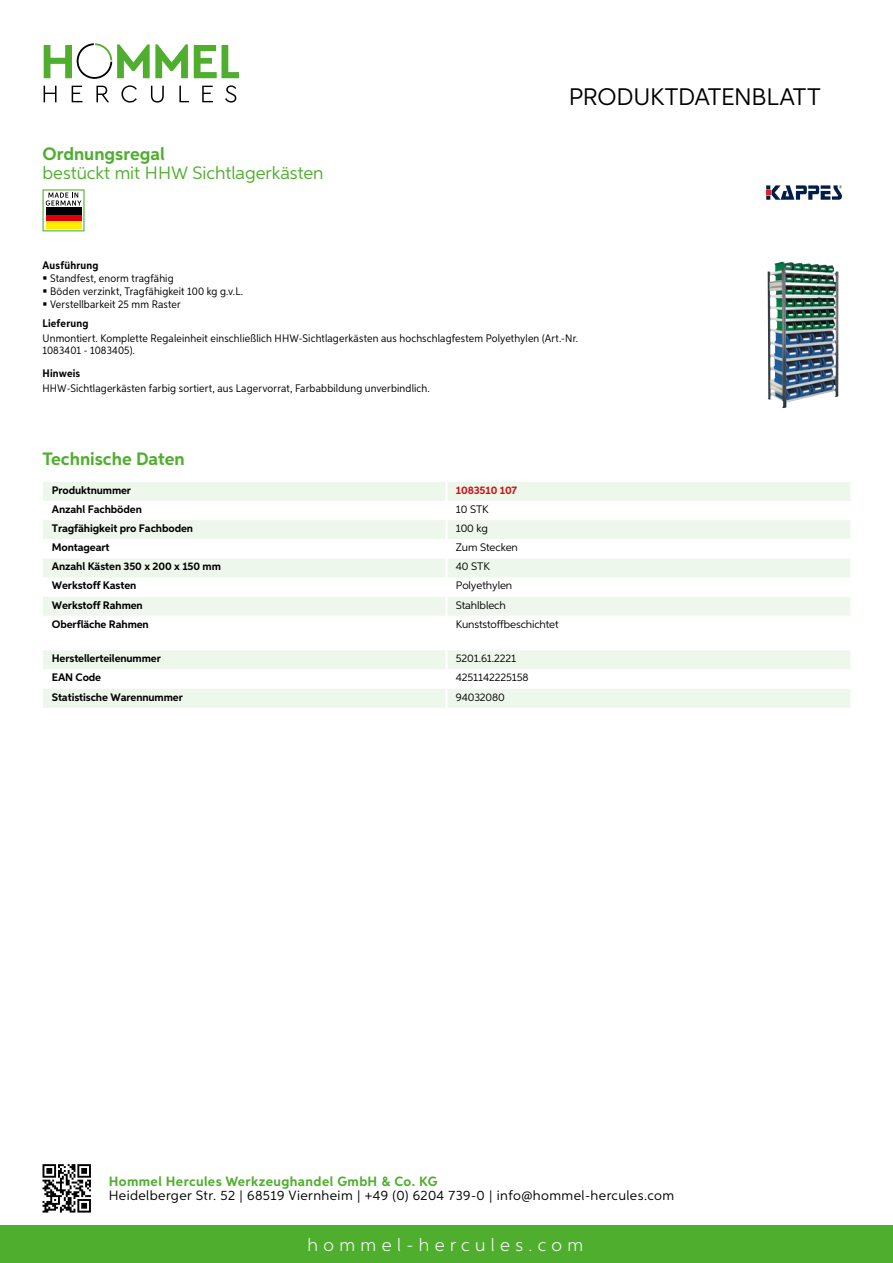
<style>
.page{position:relative;width:893px;height:1263px;background:#fff}
.page>*{position:absolute;margin:0;border:0;box-sizing:border-box;transform-origin:0 0}
.t1{font:24px "Aspira";letter-spacing:-.01em;color:#000}
.t2{font:18px "Aspira";color:#50ae2f}
.t3{font:700 18px "Aspira";color:#50ae2f}
.t4{font:300 18px "Aspira";letter-spacing:.3em;color:#fff}
.t5{font:13.5px "Aspira";letter-spacing:.03em;color:#000}
.t6{font:700 13.5px "Aspira";letter-spacing:.03em;color:#50ae2f}
.t7{font:10.95px/12.8px "Aspira Nar";letter-spacing:.015em;color:#000}
.t8{font:700 10.95px "Aspira";letter-spacing:-.01em;color:#000}
.t9{font:10.95px "Aspira";letter-spacing:-.01em;color:#000}
.t10{font:700 10.95px "Aspira Nar";letter-spacing:.02em;color:#000}
.t11{font:700 10.95px "Aspira";letter-spacing:-.01em;color:#cd1013}
</style>
<div class="page">
<div style="left:0;top:1226px;width:893px;height:37px;background:#50ae2f"></div>
<svg style="left:43px;top:1164px;width:48px;height:48px"></svg>
<svg style="left:194px;top:45px;width:45px;height:33px"></svg>
<svg style="left:44px;top:43px;width:144px;height:36px"></svg>
<svg style="left:44px;top:86px;width:13px;height:16px"></svg>
<svg style="left:72px;top:86px;width:10px;height:16px"></svg>
<svg style="left:96px;top:86px;width:13px;height:16px"></svg>
<svg style="left:121px;top:85px;width:16px;height:18px"></svg>
<svg style="left:151px;top:86px;width:13px;height:17px"></svg>
<svg style="left:179px;top:86px;width:10px;height:16px"></svg>
<svg style="left:202px;top:86px;width:11px;height:16px"></svg>
<svg style="left:225px;top:85px;width:11px;height:18px"></svg>
<div style="left:43px;top:482px;width:807px;height:19px;background:#eef7eb"></div>
<svg style="left:43px;top:520px;width:807px;height:96px;fill:#eef7eb"></svg>
<hr style="left:445px;top:482px;width:3px;height:19px;background:#fff">
<hr style="left:445px;top:520px;width:3px;height:19px;background:#fff">
<hr style="left:445px;top:539px;width:3px;height:19px;background:#fff">
<hr style="left:445px;top:558px;width:3px;height:19px;background:#fff">
<hr style="left:445px;top:577px;width:3px;height:20px;background:#fff">
<hr style="left:445px;top:597px;width:3px;height:19px;background:#fff">
<svg style="left:43px;top:650px;width:807px;height:58px"></svg>
<hr style="left:445px;top:689px;width:3px;height:19px;background:#fff">
<svg style="left:43px;top:189px;width:42px;height:42px"></svg>
<div style="left:46px;top:214px;width:35px;height:7px;background:#e3000b"></div>
<div style="left:46px;top:208px;width:35px;height:7px;background:#000"></div>
<div style="left:46px;top:221px;width:35px;height:7px;background:#ffed00"></div>
<img style="left:768px;top:263px;width:71px;height:145px">
<svg style="left:766px;top:185px;width:76px;height:15px"></svg>
<h2 class="t3" style="left:43px;top:142px;width:124px">Ordnungsregal</h2>
<h2 class="t2" style="left:43px;top:162px;width:283px">bestückt mit HHW Sichtlagerkästen</h2>
<h1 class="t1" style="left:569px;top:82px;width:253px">Produktdatenblatt</h1>
<p class="t10" style="left:43px;top:259px;width:58px">Ausführung</p>
<p class="t7" style="left:50px;top:272px;width:195px">Standfest, enorm tragfähig<br>Böden verzinkt, Tragfähigkeit 100 kg g.v.L.<br>Verstellbarkeit 25 mm Raster</p>
<p class="t10" style="left:43px;top:316px;width:47px">Lieferung</p>
<p class="t7" style="left:43px;top:332px;width:537px;line-height:12px">Unmontiert. Komplette Regaleinheit einschließlich HHW-Sichtlagerkästen aus hochschlagfestem Polyethylen (Art.-Nr.<br>1083401 - 1083405).</p>
<p class="t10" style="left:43px;top:367px;width:39px">Hinweis</p>
<p class="t7" style="left:43px;top:382px;width:389px">HHW-Sichtlagerkästen farbig sortiert, aus Lagervorrat, Farbabbildung unverbindlich.</p>
<h2 class="t3" style="left:43px;top:448px;width:144px">Technische Daten</h2>
<p class="t8" style="left:52px;top:483px;width:81px">Produktnummer</p>
<p class="t11" style="left:456px;top:483px;width:63px">1083510 107</p>
<p class="t8" style="left:52px;top:502px;width:92px">Anzahl Fachböden</p>
<p class="t9" style="left:456px;top:502px;width:28px">10 STK</p>
<p class="t8" style="left:52px;top:521px;width:143px">Tragfähigkeit pro Fachboden</p>
<p class="t9" style="left:456px;top:522px;width:34px">100 kg</p>
<p class="t8" style="left:52px;top:541px;width:59px">Montageart</p>
<p class="t9" style="left:456px;top:541px;width:64px">Zum Stecken</p>
<p class="t8" style="left:52px;top:560px;width:171px">Anzahl Kästen 350 x 200 x 150 mm</p>
<p class="t9" style="left:456px;top:560px;width:29px">40 STK</p>
<p class="t8" style="left:52px;top:579px;width:86px">Werkstoff Kasten</p>
<p class="t9" style="left:456px;top:579px;width:58px">Polyethylen</p>
<p class="t8" style="left:52px;top:598px;width:92px">Werkstoff Rahmen</p>
<p class="t9" style="left:456px;top:598px;width:51px">Stahlblech</p>
<p class="t8" style="left:52px;top:617px;width:98px">Oberfläche Rahmen</p>
<p class="t9" style="left:456px;top:617px;width:104px">Kunststoffbeschichtet</p>
<p class="t8" style="left:52px;top:652px;width:111px">Herstellerteilenummer</p>
<p class="t9" style="left:456px;top:652px;width:62px">5201.61.2221</p>
<p class="t8" style="left:52px;top:671px;width:51px">EAN Code</p>
<p class="t9" style="left:456px;top:671px;width:74px">4251142225158</p>
<p class="t8" style="left:52px;top:690px;width:132px">Statistische Warennummer</p>
<p class="t9" style="left:456px;top:690px;width:51px">94032080</p>
<p class="t6" style="left:109px;top:1172px;width:330px">Hommel Hercules Werkzeughandel GmbH &amp; Co. KG</p>
<p class="t5" style="left:109px;top:1187px;width:567px">Heidelberger Str. 52 | 68519 Viernheim | +49 (0) 6204 739-0 | info@hommel-hercules.com</p>
<h2 class="t4" style="left:307px;top:1234px;width:277px">hommel-hercules.com</h2>
</div>
